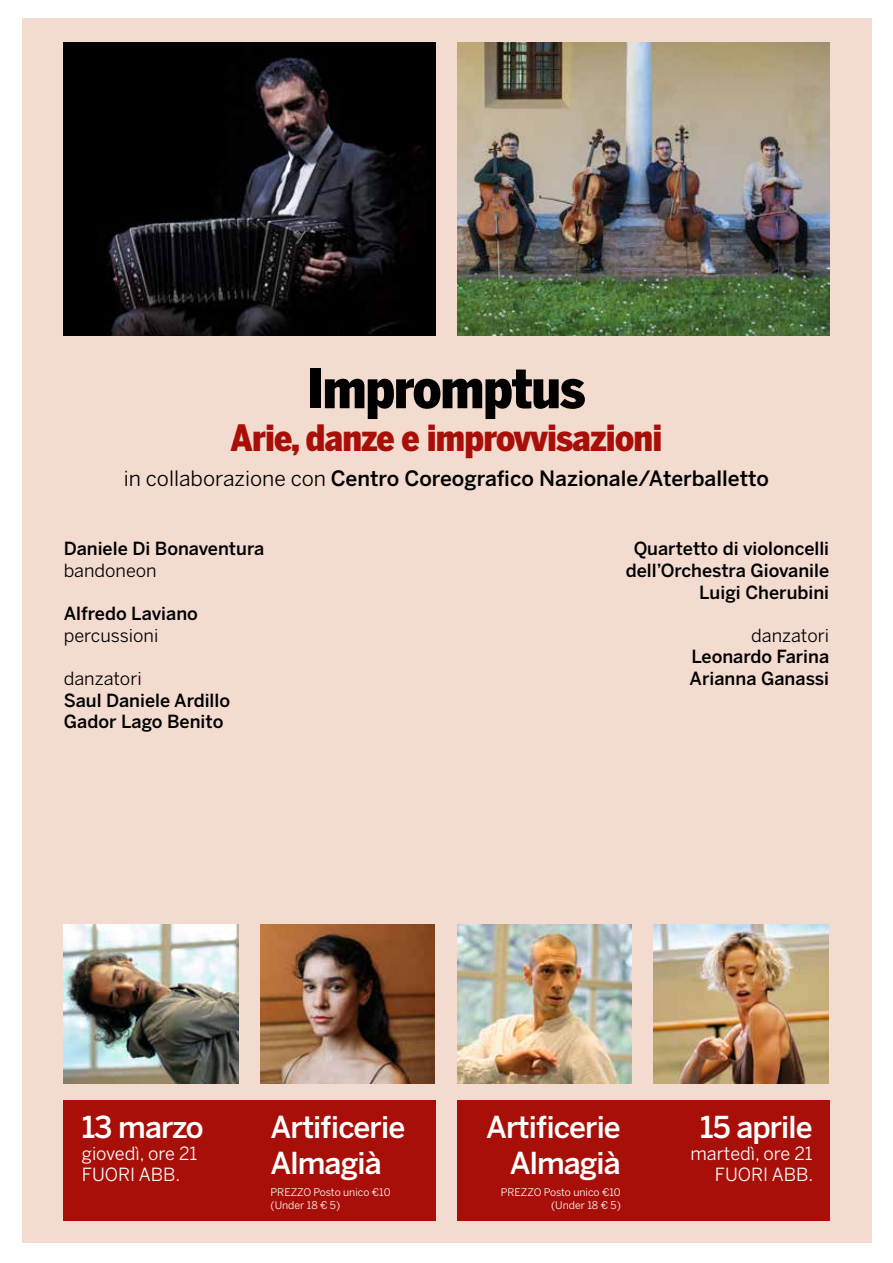
<style>
.page{position:relative;width:893px;height:1263px;background:#fff}
.page>*{position:absolute;margin:0;border:0;box-sizing:border-box;transform-origin:0 0}
.t1{font:900 54px "Benton Sans Cond";letter-spacing:-.02em;color:#000}
.t2{font:900 36px "Benton Sans Cond";letter-spacing:-.02em;color:#a90f09}
.t3{font:500 30px/36px "Benton Sans";letter-spacing:-.03em;color:#fff}
.t4{font:500 21px "Benton Sans";color:#000}
.t5{font:500 18px/21.6px "Benton Sans";color:#000}
.t6{font:18px/21.6px "Benton Sans";color:#fff}
.t7{font:18px "Benton Sans";color:#000}
.t8{font:10.5px/12.6px "Benton Sans";color:#fff}
.s1{font-weight:400}
</style>
<div class="page">
<div style="left:23px;top:18px;width:849px;height:1225px;background:#f3dbd0"></div>
<img style="left:64px;top:43px;width:372px;height:293px">
<img style="left:457px;top:43px;width:372px;height:293px">
<div style="left:64px;top:1100px;width:372px;height:120px;background:#a90f09"></div>
<div style="left:457px;top:1100px;width:372px;height:120px;background:#a90f09"></div>
<img style="left:64px;top:925px;width:174px;height:158px">
<img style="left:260px;top:925px;width:175px;height:158px">
<img style="left:457px;top:925px;width:174px;height:158px">
<img style="left:654px;top:925px;width:174px;height:158px">
<h1 class="t1" style="left:307px;top:357px;width:280px">Impromptus</h1>
<h2 class="t2" style="left:230px;top:417px;width:434px">Arie, danze e improvvisazioni</h2>
<p class="t4" style="left:124px;top:466px;width:647px"><span class="s1">in collaborazione con</span> Centro Coreografico Nazionale/Aterballetto</p>
<p class="t5" style="left:64px;top:538px;width:202px">Daniele Di Bonaventura</p>
<p class="t7" style="left:64px;top:560px;width:94px">bandoneon</p>
<p class="t5" style="left:64px;top:603px;width:136px">Alfredo Laviano</p>
<p class="t7" style="left:64px;top:625px;width:96px">percussioni</p>
<p class="t7" style="left:64px;top:668px;width:79px">danzatori</p>
<p class="t5" style="left:64px;top:689px;width:168px">Saul Daniele Ardillo<br>Gador Lago Benito</p>
<p class="t5" style="left:626px;top:538px;width:205px;text-align:right">Quartetto di violoncelli dell’Orchestra Giovanile<br>Luigi Cherubini</p>
<p class="t7" style="left:751px;top:625px;width:79px">danzatori</p>
<p class="t5" style="left:690px;top:646px;width:141px">Leonardo Farina<br>Arianna Ganassi</p>
<h3 class="t3" style="left:82px;top:1109px;width:123px">13 marzo</h3>
<p class="t6" style="left:82px;top:1142px;width:117px">giovedì, ore 21<br>FUORI ABB.</p>
<h3 class="t3" style="left:271px;top:1109px;width:136px">Artificerie<br>Almagià</h3>
<p class="t8" style="left:271px;top:1186px;width:122px">PREZZO Posto unico €10 (Under 18 € 5)</p>
<h3 class="t3" style="left:486px;top:1109px;width:136px;text-align:right">Artificerie<br>Almagià</h3>
<p class="t8" style="left:501px;top:1186px;width:122px;text-align:right">PREZZO Posto unico €10 (Under 18 € 5)</p>
<h3 class="t3" style="left:700px;top:1109px;width:114px">15 aprile</h3>
<p class="t6" style="left:690px;top:1142px;width:124px;text-align:right">martedì, ore 21<br>FUORI ABB.</p>
</div>
